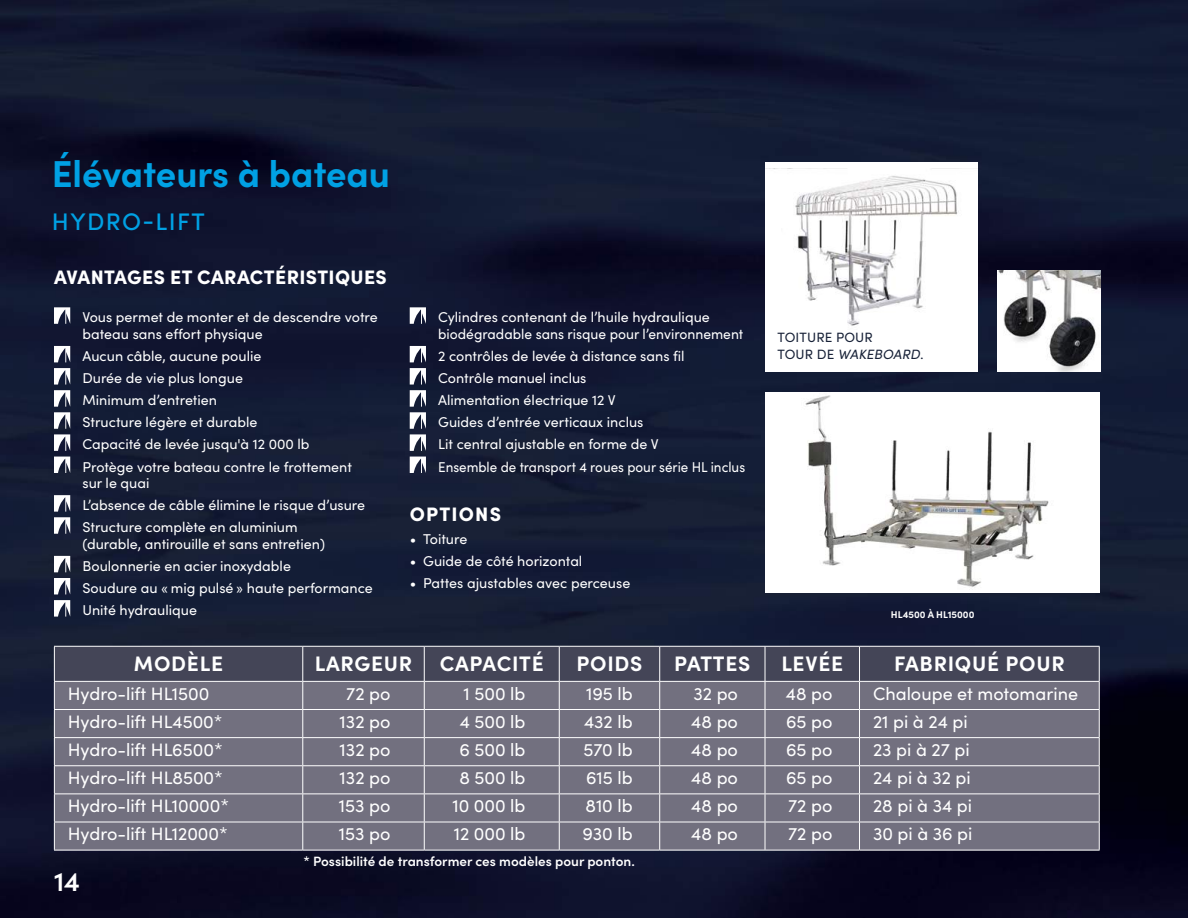
<style>
.page{position:relative;width:1188px;height:918px;background:#fff}
.page>*{position:absolute;margin:0;border:0;box-sizing:border-box;transform-origin:0 0}
.t1{font:700 37.5px "Sofia Pro";color:#00a1e4}
.t2{font:600 27px "Sofia Pro";color:#fff}
.t3{font:500 24px "Sofia Pro";letter-spacing:.06em;color:#00a1e4}
.t4{font:700 21px "Sofia Pro";letter-spacing:.035em;color:#fff}
.t5{font:900 19.5px "Sofia Pro";letter-spacing:.02em;color:#fff}
.t6{font:900 19.5px "Sofia Pro";letter-spacing:.06em;color:#fff}
.t7{font:18px "Sofia Pro";color:#fff}
.t8{font:14.25px/22px "Sofia Pro";color:#fff}
.t9{font:600 13.5px "Sofia Pro";color:#fff}
.t10{font:13.5px/16.2px "Sofia Pro";letter-spacing:.01em;color:#182238}
.t11{font:700 9.75px "Sofia Pro";color:#fff}
.s1{font-style:italic}
</style>
<div class="page">
<img style="left:0;top:0;width:1188px;height:918px">
<img style="left:765px;top:392px;width:334px;height:201px">
<div style="left:765px;top:162px;width:213px;height:210px;background:#fff"></div>
<img style="left:765px;top:168px;width:197px;height:158px">
<img style="left:998px;top:270px;width:103px;height:102px">
<svg style="left:54px;top:646px;width:1046px;height:204px;background:#706e7d"></svg>
<hr style="left:54px;top:850px;width:249px;height:1px;background:#fff">
<hr style="left:303px;top:850px;width:121px;height:1px;background:#fff">
<hr style="left:424px;top:850px;width:135px;height:1px;background:#fff">
<hr style="left:559px;top:850px;width:101px;height:1px;background:#fff">
<hr style="left:660px;top:850px;width:105px;height:1px;background:#fff">
<hr style="left:765px;top:850px;width:95px;height:1px;background:#fff">
<hr style="left:860px;top:850px;width:240px;height:1px;background:#fff">
<svg style="left:54px;top:307px;width:16px;height:17px"></svg>
<svg style="left:54px;top:346px;width:16px;height:16px"></svg>
<svg style="left:54px;top:368px;width:16px;height:83px"></svg>
<svg style="left:54px;top:457px;width:16px;height:16px"></svg>
<svg style="left:54px;top:495px;width:16px;height:39px"></svg>
<svg style="left:54px;top:556px;width:16px;height:16px"></svg>
<svg style="left:54px;top:578px;width:16px;height:16px"></svg>
<svg style="left:54px;top:600px;width:16px;height:17px"></svg>
<svg style="left:410px;top:307px;width:16px;height:17px"></svg>
<svg style="left:410px;top:346px;width:16px;height:16px"></svg>
<svg style="left:410px;top:368px;width:16px;height:83px"></svg>
<svg style="left:410px;top:457px;width:16px;height:16px"></svg>
<h1 class="t1" style="left:52px;top:145px;width:340px">Élévateurs à bateau</h1>
<h3 class="t3" style="left:52px;top:204px;width:154px">HYDRO-LIFT</h3>
<h3 class="t5" style="left:54px;top:262px;width:334px">AVANTAGES ET CARACTÉRISTIQUES</h3>
<p class="t8" style="left:83px;top:308px;width:297px;line-height:16.5px">Vous permet de monter et de descendre votre bateau sans effort physique</p>
<p class="t8" style="left:83px;top:344px;width:271px">Aucun câble, aucune poulie<br>Durée de vie plus longue<br>Minimum d’entretien<br>Structure légère et durable<br>Capacité de levée jusqu'à 12 000 lb<br>Protège votre bateau contre le frottement</p>
<p class="t8" style="left:83px;top:471px;width:284px">sur le quai<br>L’absence de câble élimine le risque d’usure<br>Structure complète en aluminium</p>
<p class="t8" style="left:83px;top:532px;width:292px">(durable, antirouille et sans entretien)<br>Boulonnerie en acier inoxydable<br>Soudure au « mig pulsé » haute performance Unité hydraulique</p>
<p class="t8" style="left:438px;top:308px;width:307px;line-height:16.5px">Cylindres contenant de l’huile hydraulique biodégradable sans risque pour l’environnement</p>
<p class="t8" style="left:438px;top:344px;width:308px">2 contrôles de levée à distance sans fil<br>Contrôle manuel inclus<br>Alimentation électrique 12 V<br>Guides d’entrée verticaux inclus<br>Lit central ajustable en forme de V<br>Ensemble de transport 4 roues pour série HL inclus</p>
<h3 class="t6" style="left:410px;top:499px;width:93px">OPTIONS</h3>
<p class="t8" style="left:410px;top:528px;width:59px">• Toiture</p>
<p class="t8" style="left:410px;top:550px;width:174px">• Guide de côté horizontal</p>
<p class="t8" style="left:410px;top:571px;width:222px">• Pattes ajustables avec perceuse</p>
<p class="t10" style="left:778px;top:329px;width:148px">TOITURE POUR<br>T O U R D E <span class="s1">WAKEBOARD</span>.</p>
<p class="t11" style="left:891px;top:607px;width:85px">HL4500 À HL15000</p>
<h3 class="t4" style="left:134px;top:647px;width:91px">MODÈLE</h3>
<h3 class="t4" style="left:315px;top:647px;width:99px">LARGEUR</h3>
<h3 class="t4" style="left:440px;top:647px;width:106px">CAPACITÉ</h3>
<h3 class="t4" style="left:576px;top:647px;width:68px">POIDS</h3>
<h3 class="t4" style="left:674px;top:647px;width:78px">PATTES</h3>
<h3 class="t4" style="left:781px;top:647px;width:63px">LEVÉE</h3>
<h3 class="t4" style="left:894px;top:647px;width:172px">FABRIQUÉ POUR</h3>
<p class="t7" style="left:68px;top:680px;width:143px">Hydro-lift HL1500</p>
<p class="t7" style="left:346px;top:680px;width:46px">72 po</p>
<p class="t7" style="left:464px;top:680px;width:63px">1 500 lb</p>
<p class="t7" style="left:586px;top:680px;width:48px">195 lb</p>
<p class="t7" style="left:693px;top:680px;width:46px">32 po</p>
<p class="t7" style="left:786px;top:680px;width:48px">48 po</p>
<p class="t7" style="left:873px;top:680px;width:207px">Chaloupe et motomarine</p>
<p class="t7" style="left:68px;top:708px;width:156px">Hydro-lift HL4500*</p>
<p class="t7" style="left:340px;top:708px;width:52px">132 po</p>
<p class="t7" style="left:460px;top:708px;width:67px">4 500 lb</p>
<p class="t7" style="left:584px;top:708px;width:50px">432 lb</p>
<p class="t7" style="left:691px;top:708px;width:48px">48 po</p>
<p class="t7" style="left:786px;top:708px;width:48px">65 po</p>
<p class="t7" style="left:873px;top:708px;width:96px">21 pi à 24 pi</p>
<p class="t7" style="left:68px;top:737px;width:156px">Hydro-lift HL6500*</p>
<p class="t7" style="left:340px;top:737px;width:52px">132 po</p>
<p class="t7" style="left:459px;top:737px;width:68px">6 500 lb</p>
<p class="t7" style="left:583px;top:737px;width:51px">570 lb</p>
<p class="t7" style="left:691px;top:737px;width:48px">48 po</p>
<p class="t7" style="left:786px;top:737px;width:48px">65 po</p>
<p class="t7" style="left:873px;top:737px;width:98px">23 pi à 27 pi</p>
<p class="t7" style="left:68px;top:765px;width:157px">Hydro-lift HL8500*</p>
<p class="t7" style="left:340px;top:765px;width:52px">132 po</p>
<p class="t7" style="left:459px;top:765px;width:68px">8 500 lb</p>
<p class="t7" style="left:586px;top:765px;width:48px">615 lb</p>
<p class="t7" style="left:691px;top:765px;width:48px">48 po</p>
<p class="t7" style="left:786px;top:765px;width:48px">65 po</p>
<p class="t7" style="left:873px;top:765px;width:99px">24 pi à 32 pi</p>
<p class="t7" style="left:68px;top:793px;width:163px">Hydro-lift HL10000*</p>
<p class="t7" style="left:339px;top:793px;width:53px">153 po</p>
<p class="t7" style="left:452px;top:793px;width:75px">10 000 lb</p>
<p class="t7" style="left:585px;top:793px;width:49px">810 lb</p>
<p class="t7" style="left:691px;top:793px;width:48px">48 po</p>
<p class="t7" style="left:788px;top:793px;width:46px">72 po</p>
<p class="t7" style="left:873px;top:793px;width:101px">28 pi à 34 pi</p>
<p class="t7" style="left:68px;top:821px;width:162px">Hydro-lift HL12000*</p>
<p class="t7" style="left:339px;top:821px;width:53px">153 po</p>
<p class="t7" style="left:454px;top:821px;width:73px">12 000 lb</p>
<p class="t7" style="left:582px;top:821px;width:52px">930 lb</p>
<p class="t7" style="left:691px;top:821px;width:48px">48 po</p>
<p class="t7" style="left:788px;top:821px;width:46px">72 po</p>
<p class="t7" style="left:873px;top:821px;width:101px">30 pi à 36 pi</p>
<h2 class="t2" style="left:54px;top:861px;width:28px">14</h2>
<p class="t9" style="left:303px;top:851px;width:333px">* Possibilité de transformer ces modèles pour ponton.</p>
</div>
